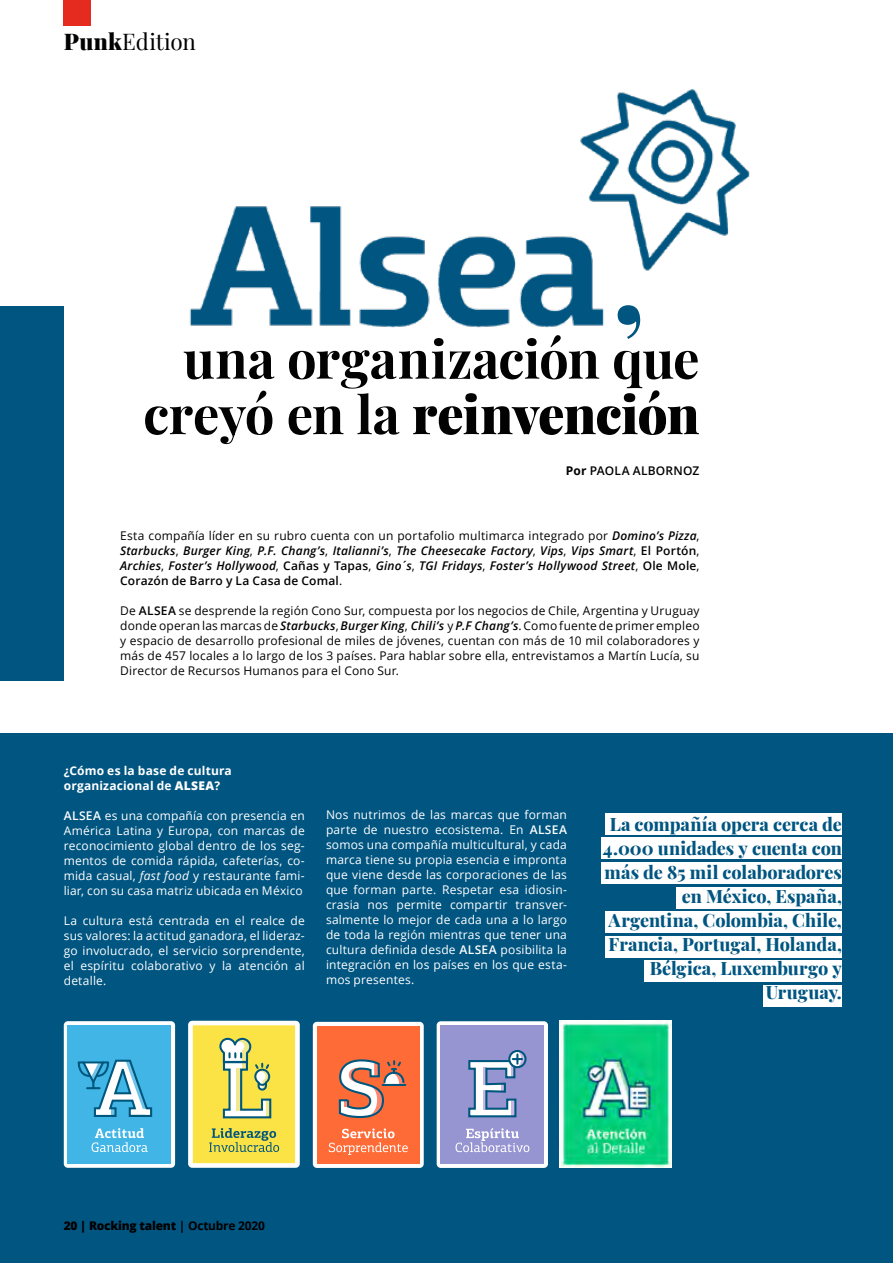
<style>
.page{position:relative;width:893px;height:1263px;background:#fff}
.page>*{position:absolute;margin:0;border:0;box-sizing:border-box;transform-origin:0 0}
.t1{font:900 114px "Playfair Display";color:#015581}
.t2{font:700 52.5px/55.5px "Playfair Display";letter-spacing:-.005em;color:#020203;text-align:right}
.t3{font:22.5px "Playfair Display";letter-spacing:-.005em;color:#020203}
.t4{font:800 18px/24px "Playfair Display";color:#015581;text-align:right}
.t5{font:12px/15px "Open Sans";letter-spacing:.015em;color:#fff;text-align:justify}
.t6{font:12px/15px "Open Sans";letter-spacing:.015em;color:#020203;text-align:justify}
.t7{font:italic 600 12px/15px "Open Sans";letter-spacing:.015em;color:#020203;text-align:justify}
.t8{font:700 12px/15px "Open Sans";letter-spacing:.015em;color:#fff}
.t9{font:800 12px "Open Sans";letter-spacing:-.02em;color:#000}
.t10{font:600 12px "Open Sans";letter-spacing:.015em;color:#020203}
.s1{font-weight:900}
.s2{font-weight:700}
.s3{font-weight:400;font-style:normal}
.s4{font-style:normal}
.s5{font-weight:600}
.s6{font-weight:600;font-style:italic}
.s7{font-weight:800}
.s8{font-style:italic}
</style>
<div class="page">
<div style="left:64px;top:0;width:27px;height:26px;background:#e52a20"></div>
<div style="left:0;top:733px;width:893px;height:530px;background:#015581"></div>
<div style="left:0;top:306px;width:64px;height:374px;background:#015581"></div>
<img style="left:189px;top:89px;width:561px;height:239px">
<img style="left:560px;top:1020px;width:112px;height:148px">
<svg style="left:313px;top:1022px;width:111px;height:146px"></svg>
<svg style="left:188px;top:1021px;width:112px;height:147px"></svg>
<svg style="left:64px;top:1021px;width:111px;height:147px"></svg>
<svg style="left:437px;top:1021px;width:111px;height:147px"></svg>
<div style="left:605px;top:813px;width:237px;height:21px;background:#fff"></div>
<div style="left:601px;top:838px;width:241px;height:21px;background:#fff"></div>
<div style="left:601px;top:862px;width:241px;height:22px;background:#fff"></div>
<div style="left:676px;top:887px;width:166px;height:21px;background:#fff"></div>
<div style="left:605px;top:911px;width:237px;height:22px;background:#fff"></div>
<div style="left:605px;top:936px;width:237px;height:21px;background:#fff"></div>
<div style="left:644px;top:960px;width:198px;height:22px;background:#fff"></div>
<div style="left:764px;top:985px;width:78px;height:21px;background:#fff"></div>
<h3 class="t3" style="left:64px;top:24px;width:134px"><span class="s1">Punk</span>Edition</h3>
<h1 class="t1" style="left:613px;top:191px;width:33px">,</h1>
<h2 class="t2" style="left:143px;top:327px;width:558px">una organización que creyó en la <span class="s1">reinvención</span></h2>
<p class="t10" style="left:566px;top:462px;width:135px"><span class="s2">Por</span> PAOLA ALBORNOZ</p>
<p class="t7" style="left:120px;top:528px;width:581px"><span class="s3">Esta compañía líder en su rubro cuenta con un portafolio multimarca integrado por</span> Domino’s Pizza<span class="s3">, </span>Starbucks<span class="s3">,</span> Burger King<span class="s3">,</span> P.F. Chang’s<span class="s3">,</span> Italianni’s<span class="s3">,</span> The Cheesecake Factory<span class="s3">,</span> Vips<span class="s3">,</span> Vips Smart<span class="s3">,</span> <span class="s4">El Portón</span><span class="s3">, </span>Archies<span class="s3">,</span> Foster’s Hollywood<span class="s3">,</span> <span class="s4">Cañas y Tapas</span><span class="s3">,</span> Gino´s<span class="s3">,</span> TGI Fridays<span class="s3">,</span> Foster’s Hollywood Street<span class="s3">,</span> <span class="s4">Ole Mole</span><span class="s3">, </span><span class="s4">Corazón de Barro y La Casa de Comal</span><span class="s3">.</span></p>
<p class="t6" style="left:120px;top:602px;width:581px">De <span class="s5">ALSEA</span> se desprende la región Cono Sur, compuesta por los negocios de Chile, Argentina y Uruguay donde operan las marcas de <span class="s6">Starbucks</span>, <span class="s6">Burger King</span>, <span class="s6">Chili’s</span> y <span class="s6">P.F Chang’s</span>. Como fuente de primer empleo y espacio de desarrollo profesional de miles de jóvenes, cuentan con más de 10 mil colaboradores y más de 457 locales a lo largo de los 3 países. Para hablar sobre ella, entrevistamos a Martín Lucía, su Director de Recursos Humanos para el Cono Sur.</p>
<p class="t8" style="left:64px;top:762px;width:170px">¿Cómo es la base de cultura organizacional de <span class="s7">ALSEA</span>?</p>
<p class="t5" style="left:64px;top:807px;width:242px"><span class="s5">ALSEA</span> es una compañía con presencia en América Latina y Europa, con marcas de reconocimiento global dentro de los seg&shy;mentos de comida rápida, cafeterías, co&shy;mida casual, <span class="s8">fast food</span> y restaurante fami&shy;liar, con su casa matriz ubicada en México</p>
<p class="t5" style="left:64px;top:912px;width:242px">La cultura está centrada en el realce de sus valores: la actitud ganadora, el lideraz&shy;go involucrado, el servicio sorprendente, el espíritu colaborativo y la atención al detalle.</p>
<p class="t5" style="left:326px;top:807px;width:242px">Nos nutrimos de las marcas que forman parte de nuestro ecosistema. En <span class="s5">ALSEA </span>somos una compañía multicultural, y cada marca tiene su propia esencia e impronta que viene desde las corporaciones de las que forman parte. Respetar esa idiosin&shy;crasia nos permite compartir transver&shy;salmente lo mejor de cada una a lo largo de toda la región mientras que tener una cultura definida desde <span class="s5">ALSEA</span> posibilita la integración en los países en los que esta&shy;mos presentes.</p>
<h3 class="t4" style="left:603px;top:810px;width:240px">La compañía opera cerca de<br>4.000 unidades y cuenta con más de 85 mil colaboradores en México, España,<br>Argentina, Colombia, Chile,<br>Francia, Portugal, Holanda,<br>Bélgica, Luxemburgo y<br>Uruguay.</h3>
<p class="t9" style="left:64px;top:1216px;width:203px">20 | Rocking talent <span class="s2">| Octubre 2020</span></p>
</div>
